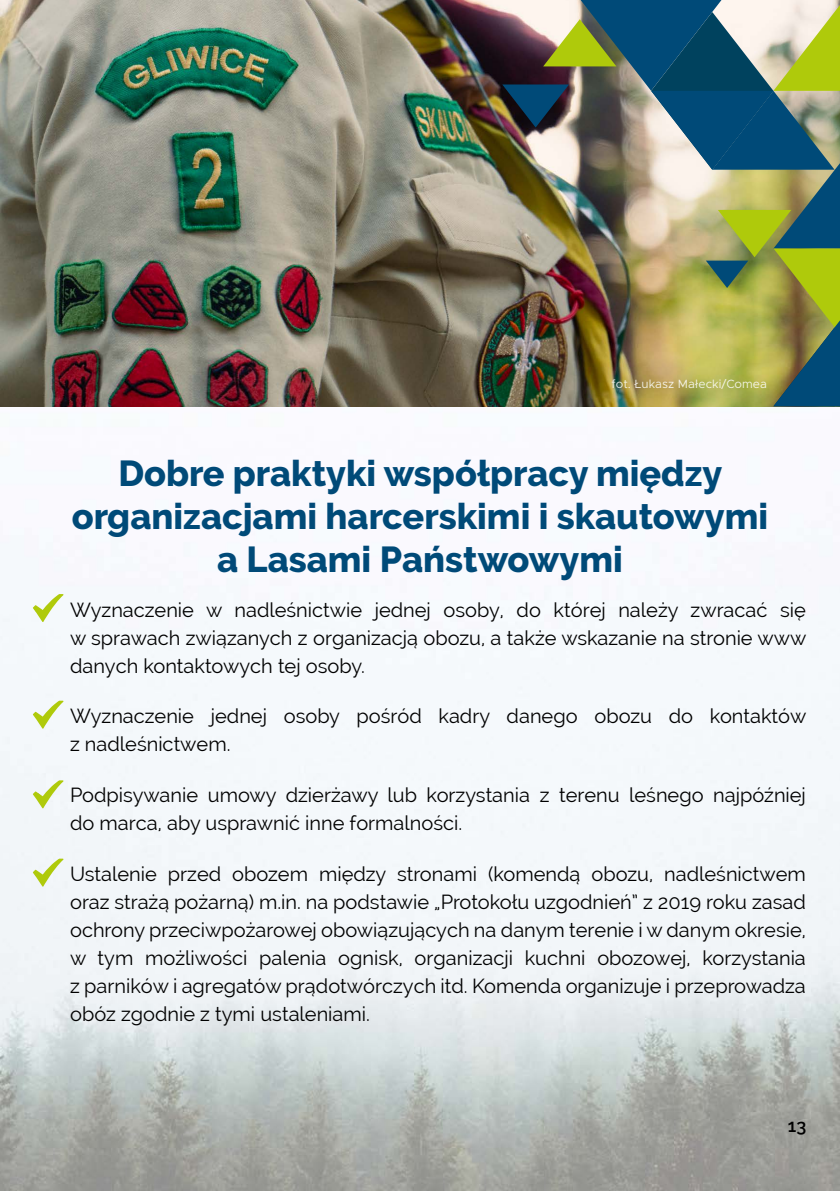
<style>
.page{position:relative;width:840px;height:1191px;background:#fff}
.page>*{position:absolute;margin:0;border:0;box-sizing:border-box;transform-origin:0 0}
.t1{font:800 36px/43.2px "Raleway";color:#004a78;text-align:center}
.t2{font:20px/28px "Raleway";color:#000;text-align:justify}
.t3{font:600 18px "Raleway";color:#000}
.t4{font:12px "Metropolis";color:#fff}
</style>
<div class="page">
<img style="left:0;top:406px;width:839px;height:785px">
<img style="left:0;top:0;width:502px;height:406px">
<img style="left:502px;top:0;width:337px;height:406px">
<svg style="left:33px;top:594px;width:30px;height:28px"></svg>
<svg style="left:33px;top:700px;width:30px;height:28px"></svg>
<svg style="left:33px;top:780px;width:30px;height:28px"></svg>
<svg style="left:33px;top:858px;width:30px;height:28px"></svg>
<p class="t4" style="left:611px;top:376px;width:157px">fot. Łukasz Małecki/Comea</p>
<h1 class="t1" style="left:72px;top:452px;width:697px">Dobre praktyki współpracy między organizacjami harcerskimi i skautowymi a Lasami Państwowymi</h1>
<p class="t2" style="left:70px;top:595px;width:737px;text-indent:-36px">• Wyznaczenie w nadleśnictwie jednej osoby, do której należy zwracać się w sprawach związanych z organizacją obozu, a także wskazanie na stronie www danych kontaktowych tej osoby.</p>
<p class="t2" style="left:70px;top:702px;width:737px;text-indent:-36px">• Wyznaczenie jednej osoby pośród kadry danego obozu do kontaktów z nadleśnictwem.</p>
<p class="t2" style="left:70px;top:781px;width:737px;text-indent:-36px">• Podpisywanie umowy dzierżawy lub korzystania z terenu leśnego najpóźniej do marca, aby usprawnić inne formalności.</p>
<p class="t2" style="left:70px;top:859px;width:737px;text-indent:-36px">• Ustalenie przed obozem między stronami (komendą obozu, nadleśnictwem oraz strażą pożarną) m.in. na podstawie „Protokołu uzgodnień” z 2019 roku zasad ochrony przeciwpożarowej obowiązujących na danym terenie i w danym okresie, w tym możliwości palenia ognisk, organizacji kuchni obozowej, korzystania z parników i agregatów prądotwórczych itd. Komenda organizuje i przeprowadza obóz zgodnie z tymi ustaleniami.</p>
<p class="t3" style="left:787px;top:1115px;width:20px">13</p>
</div>
